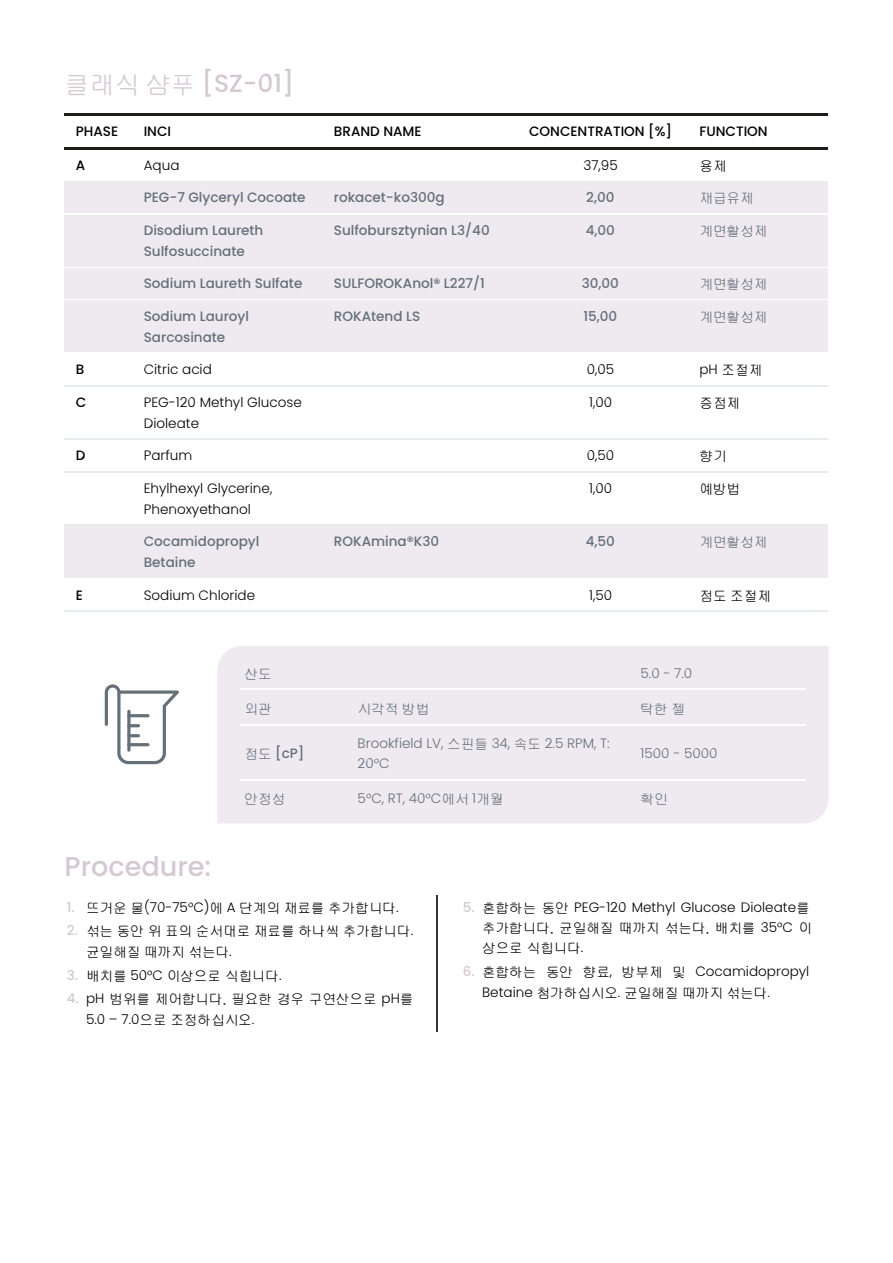
<style>
.page{position:relative;width:893px;height:1263px;background:#fff}
.page>*{position:absolute;margin:0;border:0;box-sizing:border-box;transform-origin:0 0}
.t1{font:500 27.15px "Poppins";letter-spacing:.005em;color:#d4c9d3}
.t2{font:24.9px "Medium Poppins";color:#d4c9d3}
.t3{font:500 13.5px/20.4px "Poppins";letter-spacing:.005em;color:#657079}
.t4{font:13.5px/20.4px "Light Poppins";letter-spacing:.005em;color:#000}
.t5{font:13.5px/20.4px "Baekmuk Gulim";letter-spacing:.01em;color:#000}
.t6{font:13.5px/20.4px "Light Poppins";letter-spacing:.005em;color:#657079}
.t7{font:500 13.5px "Poppins";letter-spacing:.005em;color:#000}
.t8{font:13.5px "Baekmuk Gulim";letter-spacing:.01em;color:#657079}
.s1{font-family:"Baekmuk Gulim"}
.s2{font-family:"Light Poppins"}
.s3{font-family:"Baekmuk Gulim";font-weight:400}
.s4{font-family:"Poppins";font-weight:500;color:#d4c9d3}
</style>
<div class="page">
<hr style="left:64px;top:113px;width:764px;height:2px;background:#1d1d1b">
<hr style="left:64px;top:147px;width:764px;height:2px;background:#1d1d1b">
<hr style="left:64px;top:181px;width:764px;height:1px;background:#e7ebeb">
<div style="left:64px;top:182px;width:764px;height:33px;background:#efe9f0"></div>
<hr style="left:64px;top:214px;width:764px;height:1px;background:#fff">
<div style="left:64px;top:215px;width:764px;height:53px;background:#efe9f0"></div>
<hr style="left:64px;top:267px;width:764px;height:1px;background:#fff">
<div style="left:64px;top:268px;width:764px;height:33px;background:#efe9f0"></div>
<hr style="left:64px;top:300px;width:764px;height:1px;background:#fff">
<div style="left:64px;top:301px;width:764px;height:53px;background:#efe9f0"></div>
<hr style="left:64px;top:353px;width:764px;height:1px;background:#fff">
<hr style="left:64px;top:386px;width:764px;height:1px;background:#e7ebeb">
<hr style="left:64px;top:439px;width:764px;height:1px;background:#e7ebeb">
<hr style="left:64px;top:472px;width:764px;height:1px;background:#e7ebeb">
<hr style="left:64px;top:525px;width:764px;height:1px;background:#e7ebeb">
<div style="left:64px;top:526px;width:764px;height:53px;background:#efe9f0"></div>
<hr style="left:64px;top:578px;width:764px;height:1px;background:#fff">
<hr style="left:64px;top:611px;width:764px;height:1px;background:#e7ebeb">
<div style="left:217px;top:646px;width:611px;height:177px;background:#efe9f0"></div>
<hr style="left:240px;top:689px;width:113px;height:1px;background:#fff">
<hr style="left:353px;top:689px;width:283px;height:1px;background:#fff">
<hr style="left:636px;top:689px;width:169px;height:1px;background:#fff">
<hr style="left:240px;top:724px;width:113px;height:1px;background:#fff">
<hr style="left:353px;top:724px;width:283px;height:1px;background:#fff">
<hr style="left:636px;top:724px;width:169px;height:1px;background:#fff">
<hr style="left:240px;top:779px;width:113px;height:1px;background:#fff">
<hr style="left:353px;top:779px;width:283px;height:1px;background:#fff">
<hr style="left:636px;top:779px;width:169px;height:1px;background:#fff">
<hr style="left:437px;top:895px;width:1px;height:137px;background:#333">
<svg style="left:105px;top:684px;width:74px;height:80px"></svg>
<hr style="left:127px;top:714px;width:22px;height:3px;background:#657079;border-radius:2px">
<h2 class="t2" style="left:64px;top:66px;width:231px"><span class="s1">클래식 샴푸</span> [SZ-01]</h2>
<p class="t7" style="left:76px;top:122px;width:44px">PHASE</p>
<p class="t7" style="left:144px;top:122px;width:29px">INCI</p>
<p class="t7" style="left:334px;top:122px;width:89px">BRAND NAME</p>
<p class="t7" style="left:529px;top:122px;width:144px">CONCENTRATION [%]</p>
<p class="t7" style="left:699px;top:122px;width:70px">FUNCTION</p>
<p class="t7" style="left:76px;top:156px;width:11px">A</p>
<p class="t4" style="left:144px;top:155px;width:37px">Aqua</p>
<p class="t4" style="left:583px;top:155px;width:36px">37,95</p>
<p class="t5" style="left:699px;top:155px;width:29px">용제</p>
<p class="t3" style="left:144px;top:188px;width:163px">PEG-7 Glyceryl Cocoate</p>
<p class="t3" style="left:334px;top:188px;width:112px">rokacet-ko300g</p>
<p class="t3" style="left:586px;top:188px;width:30px">2,00</p>
<p class="t8" style="left:699px;top:192px;width:56px">재급유제</p>
<p class="t3" style="left:144px;top:220px;width:121px">Disodium Laureth<br>Sulfosuccinate</p>
<p class="t3" style="left:334px;top:220px;width:157px">Sulfobursztynian L3/40</p>
<p class="t3" style="left:585px;top:220px;width:31px">4,00</p>
<p class="t8" style="left:699px;top:224px;width:69px">계면활성제</p>
<p class="t3" style="left:144px;top:274px;width:160px">Sodium Laureth Sulfate</p>
<p class="t3" style="left:334px;top:274px;width:152px">SULFOROKAnol® L227/1</p>
<p class="t3" style="left:581px;top:274px;width:39px">30,00</p>
<p class="t8" style="left:699px;top:278px;width:69px">계면활성제</p>
<p class="t3" style="left:144px;top:306px;width:107px">Sodium Lauroyl<br>Sarcosinate</p>
<p class="t3" style="left:334px;top:306px;width:88px">ROKAtend LS</p>
<p class="t3" style="left:583px;top:306px;width:35px">15,00</p>
<p class="t8" style="left:699px;top:310px;width:69px">계면활성제</p>
<p class="t7" style="left:76px;top:360px;width:10px">B</p>
<p class="t4" style="left:144px;top:359px;width:70px">Citric acid</p>
<p class="t4" style="left:587px;top:359px;width:29px">0,05</p>
<p class="t5" style="left:699px;top:360px;width:64px"><span class="s2">pH</span> 조절제</p>
<p class="t7" style="left:76px;top:393px;width:12px">C</p>
<p class="t4" style="left:144px;top:392px;width:159px">PEG-120 Methyl Glucose<br>Dioleate</p>
<p class="t4" style="left:589px;top:392px;width:24px">1,00</p>
<p class="t5" style="left:699px;top:393px;width:42px">증점제</p>
<p class="t7" style="left:76px;top:446px;width:11px">D</p>
<p class="t4" style="left:144px;top:445px;width:50px">Parfum</p>
<p class="t4" style="left:587px;top:445px;width:29px">0,50</p>
<p class="t5" style="left:699px;top:446px;width:29px">향기</p>
<p class="t4" style="left:144px;top:478px;width:130px">Ehylhexyl Glycerine,<br>Phenoxyethanol</p>
<p class="t4" style="left:589px;top:478px;width:24px">1,00</p>
<p class="t5" style="left:699px;top:479px;width:42px">예방법</p>
<p class="t3" style="left:144px;top:531px;width:117px">Cocamidopropyl<br>Betaine</p>
<p class="t3" style="left:334px;top:531px;width:107px">ROKAmina®K30</p>
<p class="t3" style="left:585px;top:531px;width:31px">4,50</p>
<p class="t8" style="left:699px;top:536px;width:69px">계면활성제</p>
<p class="t7" style="left:76px;top:585px;width:9px">E</p>
<p class="t4" style="left:144px;top:585px;width:113px">Sodium Chloride</p>
<p class="t4" style="left:589px;top:585px;width:24px">1,50</p>
<p class="t5" style="left:699px;top:585px;width:73px">점도 조절제</p>
<p class="t8" style="left:244px;top:667px;width:29px">산도</p>
<p class="t6" style="left:640px;top:663px;width:53px">5.0 - 7.0</p>
<p class="t8" style="left:244px;top:702px;width:29px">외관</p>
<p class="t8" style="left:357px;top:702px;width:73px">시각적 방법</p>
<p class="t8" style="left:640px;top:702px;width:46px">탁한 젤</p>
<p class="t3" style="left:244px;top:743px;width:61px"><span class="s3">점도</span> [cP]</p>
<p class="t6" style="left:357px;top:733px;width:253px">Brookfield LV, <span class="s1">스핀들</span> 34, <span class="s1">속도</span> 2.5 RPM, T:<br>20°C</p>
<p class="t6" style="left:640px;top:743px;width:78px">1500 - 5000</p>
<p class="t8" style="left:244px;top:792px;width:42px">안정성</p>
<p class="t6" style="left:357px;top:788px;width:147px">5°C, RT, 40°C<span class="s1">에서</span> 1<span class="s1">개월</span></p>
<p class="t8" style="left:640px;top:792px;width:29px">확인</p>
<h1 class="t1" style="left:64px;top:847px;width:148px">Procedure:</h1>
<p class="t5" style="left:67px;top:897px;width:333px"><span class="s4">1.</span> 뜨거운 물<span class="s2">(70-75°C)</span>에 <span class="s2">A</span> 단계의 재료를 추가합니다<span class="s2">.</span></p>
<p class="t5" style="left:86px;top:921px;width:329px;text-indent:-19px"><span class="s4">2.</span> 섞는 동안 위 표의 순서대로 재료를 하나씩 추가합니다<span class="s2">. </span>균일해질 때까지 섞는다<span class="s2">.</span></p>
<p class="t5" style="left:67px;top:965px;width:216px"><span class="s4">3.</span> 배치를 <span class="s2">50°C</span> 이상으로 식힙니다<span class="s2">.</span></p>
<p class="t5" style="left:67px;top:989px;width:348px"><span class="s4">4.</span> <span class="s2">pH</span> 범위를 제어합니다. 필요한 경우 구연산으로 <span class="s2">pH</span>를</p>
<p class="t4" style="left:86px;top:1009px;width:170px">5.0 – 7.0<span class="s1">으로 조정하십시오</span>.</p>
<p class="t4" style="left:463px;top:897px;width:348px"><span class="s4">5.</span> <span class="s1">혼합하는 동안</span> PEG-120 Methyl Glucose Dioleate<span class="s1">를</span></p>
<p class="t5" style="left:482px;top:918px;width:331px">추가합니다. 균일해질 때까지 섞는다. 배치를 <span class="s2">35°C</span> 이 상으로 식힙니다<span class="s2">.</span></p>
<p class="t4" style="left:463px;top:961px;width:348px"><span class="s4">6.</span> <span class="s1">혼합하는 동안 향료</span>, <span class="s1">방부제 및</span> Cocamidopropyl</p>
<p class="t5" style="left:482px;top:982px;width:289px"><span class="s2">Betaine</span> 첨가하십시오<span class="s2">.</span> 균일해질 때까지 섞는다<span class="s2">.</span></p>
</div>
